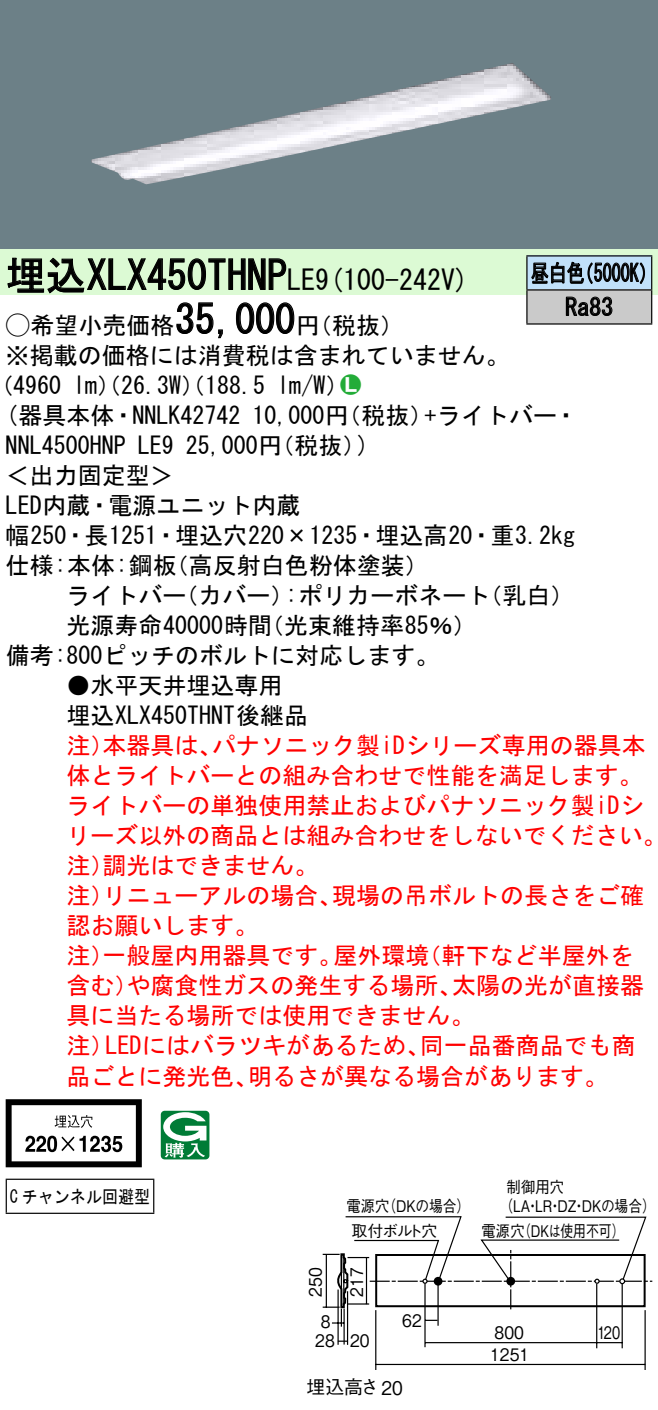
<style>
.page{position:relative;width:658px;height:1410px;background:#fff}
.page>*{position:absolute;margin:0;border:0;box-sizing:border-box;transform-origin:0 0}
.t1{font:40px "MS Gothic";color:#000}
.t2{font:28px "MS Gothic";color:#000}
.t3{font:24px/30px "MS Gothic";color:#000}
.t4{font:24px/30px "MS Gothic";color:#f00}
.t5{font:24px/34px "MS Gothic";color:#000;scale:.75 1}
.t6{font:24px "Ford Classification 1";color:#23ac38}
.t7{font:18.8px "Gothic BBB Pro Medium 90 pv RKSJ H";color:#000}
.t8{font:18px "MS Gothic";color:#000;scale:.89 1}
.t9{font:17.2px "Gothic BBB Pro Medium 90 pv RKSJ H";color:#000;scale:.9 1}
.t10{font:17.2px "Gothic BBB Pro Medium 90 pv RKSJ H";color:#000;scale:.75 1}
.t11{font:16px/19.2px "Gothic BBB Pro Medium 90 pv RKSJ H";color:#000;scale:.9 1}
.t12{font:16px "Gothic BBB Pro Medium 90 pv RKSJ H";color:#000;scale:.86 1}
.t13{font:16px "Gothic BBB Pro Medium 90 pv RKSJ H";color:#000;scale:.8 1}
.t14{font:16px "Gothic BBB Pro Medium 90 pv RKSJ H";color:#000}
.s1{font-size:28px}
.s2{font-family:"Ford Classification 1"}
.s3{color:#fff}
</style>
<div class="page">
<div style="left:0;top:0;width:658px;height:249px;background:#6c8087"></div>
<img style="left:91px;top:63px;width:460px;height:121px">
<div style="left:0;top:249px;width:658px;height:46px;background:#dcfad4"></div>
<svg style="left:7px;top:257px;width:280px;height:37px"></svg>
<svg style="left:176px;top:302px;width:47px;height:37px"></svg>
<svg style="left:236px;top:302px;width:59px;height:32px"></svg>
<svg style="left:6px;top:1099px;width:136px;height:67px"></svg>
<svg style="left:161px;top:1110px;width:48px;height:49px"></svg>
<hr style="left:6px;top:1178px;width:148px;height:1px;background:#000">
<hr style="left:6px;top:1179px;width:1px;height:33px;background:#000">
<hr style="left:153px;top:1179px;width:1px;height:33px;background:#000">
<hr style="left:6px;top:1212px;width:148px;height:1px;background:#000">
<div style="left:527px;top:256px;width:124px;height:34px;background:#c1e1fa"></div>
<div style="left:527px;top:290px;width:124px;height:34px;background:#cacaca"></div>
<hr style="left:526px;top:255px;width:126px;height:1px;background:#000">
<hr style="left:526px;top:256px;width:1px;height:33px;background:#000">
<hr style="left:651px;top:256px;width:1px;height:33px;background:#000">
<hr style="left:526px;top:289px;width:126px;height:1px;background:#000">
<hr style="left:526px;top:290px;width:1px;height:33px;background:#000">
<hr style="left:651px;top:290px;width:1px;height:33px;background:#000">
<hr style="left:526px;top:323px;width:126px;height:1px;background:#000">
<svg style="left:531px;top:261px;width:114px;height:23px"></svg>
<svg style="left:565px;top:296px;width:47px;height:20px"></svg>
<hr style="left:347px;top:1290px;width:1px;height:54px;background:#000">
<hr style="left:337px;top:1289px;width:2px;height:55px;background:#000">
<hr style="left:343px;top:1308px;width:2px;height:36px;background:#000">
<hr style="left:621px;top:1282px;width:2px;height:65px;background:#000">
<hr style="left:424px;top:1282px;width:1px;height:64px;background:#000">
<hr style="left:375px;top:1309px;width:1px;height:60px;background:#000">
<hr style="left:644px;top:1309px;width:1px;height:60px;background:#000">
<hr style="left:425px;top:1341px;width:171px;height:1px;background:#000">
<hr style="left:376px;top:1363px;width:269px;height:1px;background:#000">
<hr style="left:596px;top:1283px;width:1px;height:64px;background:#000">
<svg style="left:323px;top:1216px;width:329px;height:110px"></svg>
<h1 class="t1" style="left:6px;top:255px;width:311px">埋込XLX450THNP<span class="s1">LE</span></h1>
<p class="t3" style="left:296px;top:310px;width:109px">（円税抜(</p>
<p class="t2" style="left:315px;top:265px;width:155px">(9 100-242 (V</p>
<h1 class="t1" style="left:175px;top:299px;width:121px">35,000</h1>
<p class="t3" style="left:6px;top:310px;width:505px"><span class="s2">A</span>希望小売価格<br>※掲載の価格には消費税は含まれていません。</p>
<p class="t6" style="left:340px;top:372px;width:22px">2<span class="s3">7</span></p>
<p class="t3" style="left:277px;top:370px;width:73px">l m (W/</p>
<p class="t3" style="left:-11px;top:370px;width:74px">（4960</p>
<p class="t3" style="left:73px;top:370px;width:193px">lm）（26.3 ）（W 188.5</p>
<p class="t5" style="left:565px;top:256px;width:65px;text-indent:-34px">昼白色<br>Ra83</p>
<p class="t5" style="left:575px;top:256px;width:109px">（5000 (K</p>
<p class="t3" style="left:6px;top:400px;width:236px">(器具本体・NNLK42742</p>
<p class="t3" style="left:424px;top:400px;width:155px">+ライトバー・</p>
<p class="t3" style="left:252px;top:400px;width:182px">10,000 （円税抜）</p>
<p class="t3" style="left:186px;top:430px;width:182px">25,000 （円税抜(</p>
<p class="t3" style="left:357px;top:430px;width:13px">(</p>
<p class="t3" style="left:6px;top:430px;width:121px">NNL4500HNP</p>
<p class="t3" style="left:6px;top:460px;width:169px">＜出力固定型&lt;</p>
<p class="t3" style="left:6px;top:490px;width:296px">LED内蔵・電源ユニット内蔵</p>
<p class="t3" style="left:6px;top:520px;width:571px">幅250・長1251・埋込穴220×1235・埋込高20・重3.2kg</p>
<p class="t3" style="left:165px;top:550px;width:266px">（高反射白色粉体塗装(</p>
<p class="t3" style="left:138px;top:430px;width:37px">LE9</p>
<p class="t3" style="left:6px;top:550px;width:172px">仕様:本体:鋼板</p>
<p class="t3" style="left:66px;top:580px;width:121px">ライトバー</p>
<p class="t3" style="left:174px;top:580px;width:121px">（カバー）</p>
<p class="t3" style="left:285px;top:580px;width:206px">:ポリカーボネート</p>
<p class="t3" style="left:478px;top:580px;width:97px">（乳白(</p>
<p class="t3" style="left:6px;top:610px;width:435px;text-indent:61px">光源寿命40000時間<br>備考:800ピッチのボルトに対応します。</p>
<p class="t3" style="left:66px;top:670px;width:243px">●水平天井埋込専用埋込XLX450THNT後継品</p>
<p class="t4" style="left:212px;top:730px;width:435px">パナソニック製iDシリーズ専用の器具本</p>
<p class="t3" style="left:260px;top:610px;width:218px">（光束維持率85％(</p>
<p class="t4" style="left:66px;top:730px;width:49px">注）</p>
<p class="t4" style="left:66px;top:760px;width:577px">体とライトバーとの組み合わせで性能を満足します。</p>
<p class="t4" style="left:66px;top:790px;width:579px">ライトバーの単独使用禁止およびパナソニック製iDシ</p>
<p class="t4" style="left:66px;top:820px;width:601px">リーズ以外の商品とは組み合わせをしないでください。</p>
<p class="t4" style="left:102px;top:850px;width:217px">調光はできません。</p>
<p class="t4" style="left:102px;top:730px;width:121px">本器具は、</p>
<p class="t4" style="left:66px;top:850px;width:49px">注）</p>
<p class="t4" style="left:332px;top:880px;width:314px">現場の吊ボルトの長さをご確</p>
<p class="t4" style="left:66px;top:880px;width:193px">注）<br>認お願いします。</p>
<p class="t4" style="left:102px;top:880px;width:241px">リニューアルの場合、</p>
<p class="t4" style="left:102px;top:940px;width:241px">一般屋内用器具です。</p>
<p class="t4" style="left:333px;top:940px;width:97px">屋外環境</p>
<p class="t4" style="left:417px;top:940px;width:217px">（軒下など半屋外を</p>
<p class="t4" style="left:66px;top:940px;width:49px">注）</p>
<p class="t4" style="left:126px;top:970px;width:337px">や腐食性ガスの発生する場所、</p>
<p class="t4" style="left:452px;top:970px;width:194px">太陽の光が直接器</p>
<p class="t4" style="left:66px;top:970px;width:73px">含む）</p>
<p class="t4" style="left:66px;top:1000px;width:409px">具に当たる場所では使用できません。</p>
<p class="t4" style="left:420px;top:1030px;width:217px">同一品番商品でも商</p>
<p class="t4" style="left:105px;top:1030px;width:326px">LEDにはバラツキがあるため、</p>
<p class="t4" style="left:66px;top:1030px;width:49px">注）</p>
<p class="t4" style="left:66px;top:1060px;width:193px">品ごとに発光色、</p>
<p class="t4" style="left:248px;top:1060px;width:362px">明るさが異なる場合があります。</p>
<p class="t8" style="left:10px;top:1186px;width:159px">C チャンネル回避型</p>
<p class="t12" style="left:382px;top:1192px;width:104px">（DKの場合）</p>
<p class="t11" style="left:346px;top:1194px;width:49px">電源穴</p>
<p class="t14" style="left:351px;top:1217px;width:88px">取付ボルト穴</p>
<p class="t9" style="left:302px;top:1296px;width:34px;rotate:-90deg">250</p>
<p class="t9" style="left:343px;top:1296px;width:34px;rotate:-90deg">217</p>
<p class="t9" style="left:350px;top:1326px;width:23px">20</p>
<p class="t9" style="left:321px;top:1307px;width:12px">8</p>
<p class="t9" style="left:315px;top:1326px;width:23px">28</p>
<p class="t9" style="left:402px;top:1305px;width:23px">62</p>
<p class="t7" style="left:306px;top:1371px;width:98px">埋込高さ20</p>
<p class="t11" style="left:499px;top:1174px;width:175px;text-indent:7px">制御用穴<br>（LA LR DZ DKの場合(</p>
<p class="t12" style="left:526px;top:1192px;width:18px">・</p>
<p class="t12" style="left:548px;top:1192px;width:18px">・</p>
<p class="t12" style="left:572px;top:1192px;width:18px">・</p>
<p class="t13" style="left:518px;top:1217px;width:135px">（DKは使用不可(</p>
<p class="t11" style="left:481px;top:1218px;width:49px">電源穴</p>
<p class="t9" style="left:494px;top:1318px;width:34px">800</p>
<p class="t9" style="left:490px;top:1339px;width:45px">1251</p>
<p class="t10" style="left:597px;top:1318px;width:32px">120</p>
</div>
